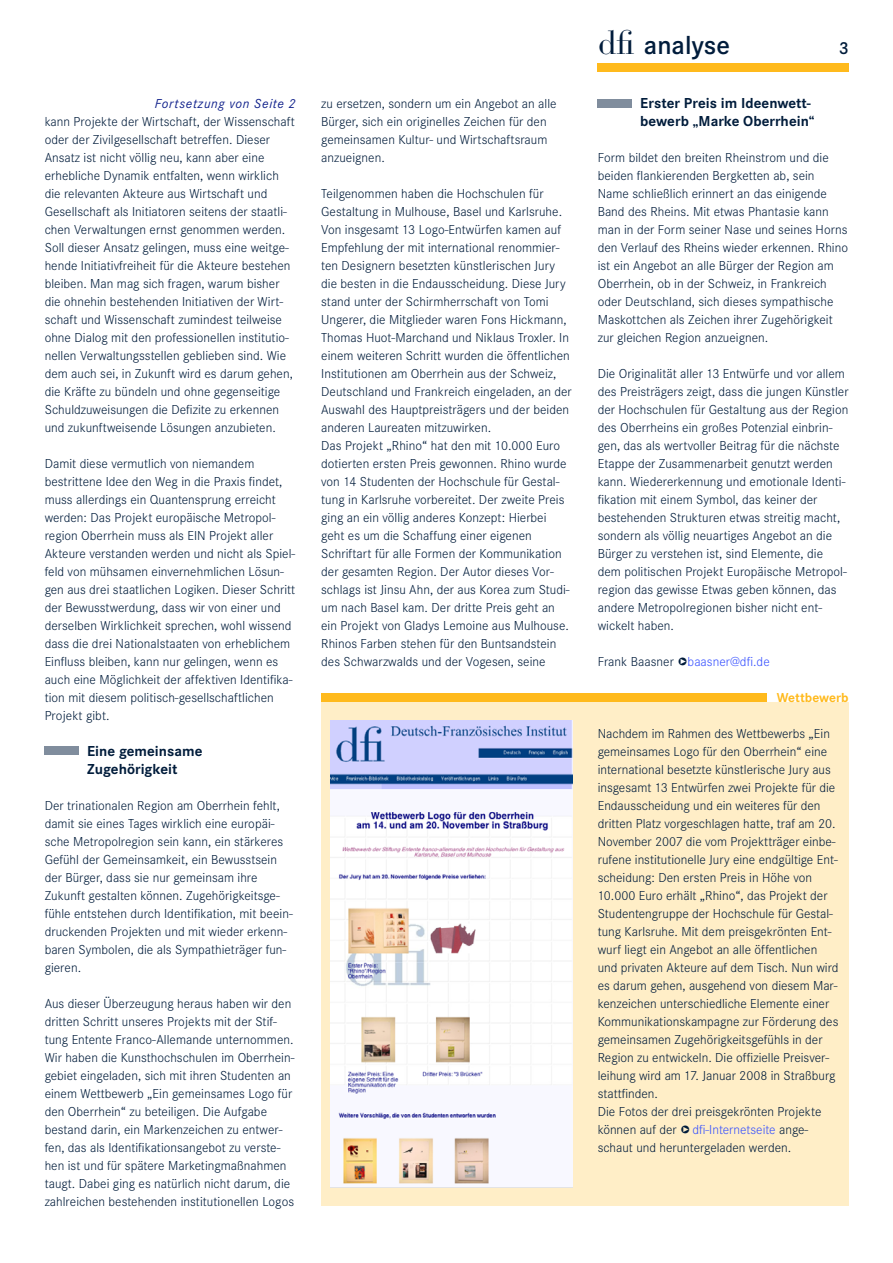
<style>
.page{position:relative;width:893px;height:1263px;background:#fff}
.page>*{position:absolute;margin:0;border:0;box-sizing:border-box;transform-origin:0 0}
.t1{font:600 27px "Corporate S";letter-spacing:.005em;color:#001c3b}
.t2{font:600 18px "Corporate S";color:#001c3b}
.t3{font:700 15px/18px "Corporate S";letter-spacing:.005em;color:#001c3b}
.t4{font:300 13.5px/18px "Corporate S";letter-spacing:.005em;color:#001c3b}
.t5{font:300 13.5px "Corporate S";letter-spacing:.005em;color:#3751ff}
.t6{font:italic 13.5px "Corporate S";letter-spacing:.05em;color:#10218b}
.t7{font:700 13.5px "Corporate S";letter-spacing:.005em;color:#ffba1d}
.s1{font-family:"Bauer Bodoni";font-weight:400;font-size:33px}
.s2{color:#001c3b}
.s3{color:#3751ff}
</style>
<div class="page">
<div style="left:597px;top:63px;width:251px;height:9px;background:#ffba1d"></div>
<div style="left:45px;top:746px;width:34px;height:8px;background:#808d9d"></div>
<div style="left:597px;top:99px;width:34px;height:9px;background:#808d9d"></div>
<div style="left:321px;top:693px;width:445px;height:9px;background:#ffba1d"></div>
<div style="left:321px;top:702px;width:527px;height:504px;background:#ffeec7"></div>
<img style="left:330px;top:720px;width:242px;height:468px">
<p class="t6" style="left:155px;top:98px;width:142px">Fortsetzung von Seite 2</p>
<p class="t4" style="left:45px;top:114px;width:252px">kann Projekte der Wirtschaft, der Wissenschaft oder der Zivilgesellschaft betreffen. Dieser Ansatz ist nicht völlig neu, kann aber eine erhebliche Dynamik entfalten, wenn wirklich die relevanten Akteure aus Wirtschaft und Gesellschaft als Initiatoren seitens der staatli&shy;chen Verwaltungen ernst genommen werden.<br>Soll dieser Ansatz gelingen, muss eine weitge&shy;hende Initiativfreiheit für die Akteure bestehen bleiben. Man mag sich fragen, warum bisher die ohnehin bestehenden Initiativen der Wirt&shy;schaft und Wissenschaft zumindest teilweise ohne Dialog mit den professionellen institutio&shy;nellen Verwaltungsstellen geblieben sind. Wie dem auch sei, in Zukunft wird es darum gehen, die Kräfte zu bündeln und ohne gegenseitige Schuldzuweisungen die Defizite zu erkennen und zukunftweisende Lösungen anzubieten.</p>
<p class="t4" style="left:45px;top:456px;width:252px">Damit diese vermutlich von niemandem bestrittene Idee den Weg in die Praxis findet, muss allerdings ein Quantensprung erreicht werden: Das Projekt europäische Metropol&shy;region Oberrhein muss als EIN Projekt aller Akteure verstanden werden und nicht als Spiel&shy;feld von mühsamen einvernehmlichen Lösun&shy;gen aus drei staatlichen Logiken. Dieser Schritt der Bewusstwerdung, dass wir von einer und derselben Wirklichkeit sprechen, wohl wissend dass die drei Nationalstaaten von erheblichem Einfluss bleiben, kann nur gelingen, wenn es auch eine Möglichkeit der affektiven Identifika&shy;tion mit diesem politisch-gesellschaftlichen Projekt gibt.</p>
<p class="t3" style="left:87px;top:743px;width:117px">Eine gemeinsame<br>Zugehörigkeit</p>
<p class="t4" style="left:45px;top:798px;width:250px">Der trinationalen Region am Oberrhein fehlt, damit sie eines Tages wirklich eine europäi&shy;sche Metropolregion sein kann, ein stärkeres Gefühl der Gemeinsamkeit, ein Bewusstsein der Bürger, dass sie nur gemeinsam ihre Zukunft gestalten können. Zugehörigkeitsge&shy;fühle entstehen durch Identifikation, mit beein&shy;druckenden Projekten und mit wieder erkenn&shy;baren Symbolen, die als Sympathieträger fun&shy;gieren.</p>
<p class="t4" style="left:45px;top:996px;width:251px">Aus dieser Überzeugung heraus haben wir den dritten Schritt unseres Projekts mit der Stif&shy;tung Entente Franco-Allemande unternommen.<br>Wir haben die Kunsthochschulen im Oberrhein&shy;gebiet eingeladen, sich mit ihren Studenten an einem Wettbewerb „Ein gemeinsames Logo für den Oberrhein“ zu beteiligen. Die Aufgabe bestand darin, ein Markenzeichen zu entwer&shy;fen, das als Identifikationsangebot zu verste&shy;hen ist und für spätere Marketingmaßnahmen taugt. Dabei ging es natürlich nicht darum, die zahlreichen bestehenden institutionellen Logos</p>
<p class="t4" style="left:321px;top:96px;width:237px">zu ersetzen, sondern um ein Angebot an alle Bürger, sich ein originelles Zeichen für den gemeinsamen Kultur- und Wirtschaftsraum anzueignen.</p>
<p class="t4" style="left:321px;top:186px;width:252px">Teilgenommen haben die Hochschulen für Gestaltung in Mulhouse, Basel und Karlsruhe.<br>Von insgesamt 13 Logo-Entwürfen kamen auf Empfehlung der mit international renommier&shy;ten Designern besetzten künstlerischen Jury die besten in die Endausscheidung. Diese Jury stand unter der Schirmherrschaft von Tomi Ungerer, die Mitglieder waren Fons Hickmann, Thomas Huot-Marchand und Niklaus Troxler. In einem weiteren Schritt wurden die öffentlichen Institutionen am Oberrhein aus der Schweiz, Deutschland und Frankreich eingeladen, an der Auswahl des Hauptpreisträgers und der beiden anderen Laureaten mitzuwirken.<br>Das Projekt „Rhino“ hat den mit 10.000 Euro dotierten ersten Preis gewonnen. Rhino wurde von 14 Studenten der Hochschule für Gestal&shy;tung in Karlsruhe vorbereitet. Der zweite Preis ging an ein völlig anderes Konzept: Hierbei geht es um die Schaffung einer eigenen Schriftart für alle Formen der Kommunikation der gesamten Region. Der Autor dieses Vor&shy;schlags ist Jinsu Ahn, der aus Korea zum Studi&shy;um nach Basel kam. Der dritte Preis geht an ein Projekt von Gladys Lemoine aus Mulhouse.<br>Rhinos Farben stehen für den Buntsandstein des Schwarzwalds und der Vogesen, seine</p>
<h1 class="t1" style="left:597px;top:34px;width:134px"><span class="s1">dfi</span> analyse</h1>
<h2 class="t2" style="left:838px;top:41px;width:11px">3</h2>
<p class="t3" style="left:640px;top:95px;width:176px">Erster Preis im Ideenwett&shy;bewerb „Marke Oberrhein“</p>
<p class="t4" style="left:597px;top:150px;width:252px">Form bildet den breiten Rheinstrom und die beiden flankierenden Bergketten ab, sein Name schließlich erinnert an das einigende Band des Rheins. Mit etwas Phantasie kann man in der Form seiner Nase und seines Horns den Verlauf des Rheins wieder erkennen. Rhino ist ein Angebot an alle Bürger der Region am Oberrhein, ob in der Schweiz, in Frankreich oder Deutschland, sich dieses sympathische Maskottchen als Zeichen ihrer Zugehörigkeit zur gleichen Region anzueignen.</p>
<p class="t4" style="left:597px;top:366px;width:252px">Die Originalität aller 13 Entwürfe und vor allem des Preisträgers zeigt, dass die jungen Künstler der Hochschulen für Gestaltung aus der Region des Oberrheins ein großes Potenzial einbrin&shy;gen, das als wertvoller Beitrag für die nächste Etappe der Zusammenarbeit genutzt werden kann. Wiedererkennung und emotionale Identi&shy;fikation mit einem Symbol, das keiner der bestehenden Strukturen etwas streitig macht, sondern als völlig neuartiges Angebot an die Bürger zu verstehen ist, sind Elemente, die dem politischen Projekt Europäische Metropol&shy;region das gewisse Etwas geben können, das andere Metropolregionen bisher nicht ent&shy;wickelt haben.</p>
<p class="t5" style="left:597px;top:656px;width:173px"><span class="s2">Frank Baasner</span> <span class="s2">❑</span>baasner@dfi.de</p>
<p class="t7" style="left:776px;top:692px;width:73px">Wettbewerb</p>
<p class="t4" style="left:597px;top:726px;width:242px">Nachdem im Rahmen des Wettbewerbs „Ein gemeinsames Logo für den Oberrhein“ eine international besetzte künstlerische Jury aus insgesamt 13 Entwürfen zwei Projekte für die Endausscheidung und ein weiteres für den dritten Platz vorgeschlagen hatte, traf am 20.<br>November 2007 die vom Projektträger einbe&shy;rufene institutionelle Jury eine endgültige Ent&shy;scheidung: Den ersten Preis in Höhe von 10.000 Euro erhält „Rhino“, das Projekt der Studentengruppe der Hochschule für Gestal&shy;tung Karlsruhe. Mit dem preisgekrönten Ent&shy;wurf liegt ein Angebot an alle öffentlichen und privaten Akteure auf dem Tisch. Nun wird es darum gehen, ausgehend von diesem Mar&shy;kenzeichen unterschiedliche Elemente einer Kommunikationskampagne zur Förderung des gemeinsamen Zugehörigkeitsgefühls in der Region zu entwickeln. Die offizielle Preisver&shy;leihung wird am 17. Januar 2008 in Straßburg stattfinden.<br>Die Fotos der drei preisgekrönten Projekte können auf der ❑<span class="s3">dfi-Internetseite</span> ange&shy;schaut und heruntergeladen werden.</p>
</div>
